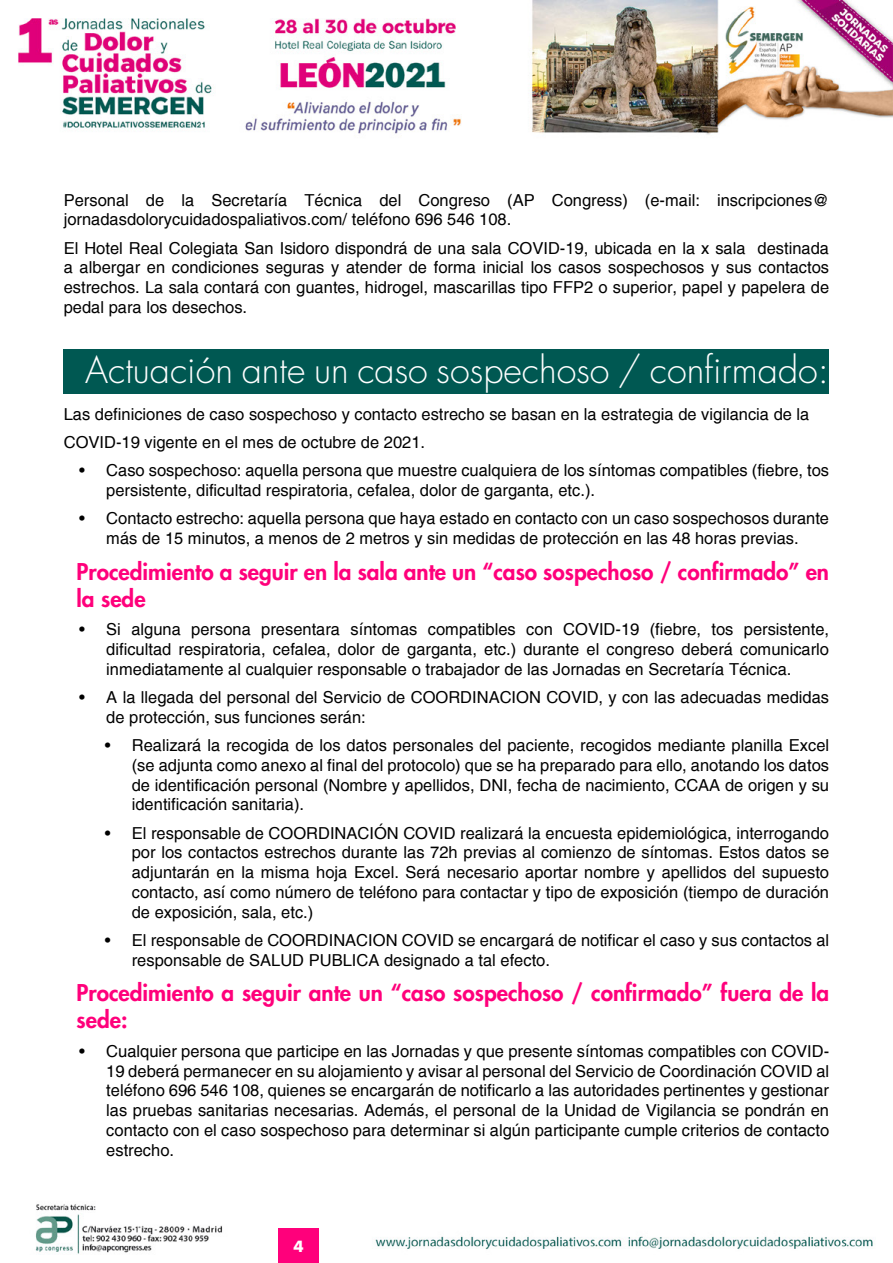
<style>
.page{position:relative;width:893px;height:1263px;background:#fff}
.page>*{position:absolute;margin:0;border:0;box-sizing:border-box;transform-origin:0 0}
.t1{font:300 36px "Futura Std";color:#fff}
.t2{font:800 22.5px/27px "Futura Std";color:#ff007b}
.t3{font:16.5px/19.8px "Helvetica";color:#000}
.t4{font:700 15px "Futura Std";color:#fff}
</style>
<div class="page">
<img style="left:18px;top:0;width:875px;height:1263px">
<div style="left:279px;top:1229px;width:40px;height:34px;background:#ff007b"></div>
<div style="left:64px;top:193px;width:765px;height:1000px;background:#fff"></div>
<div style="left:64px;top:349px;width:765px;height:44px;background:#005852"></div>
<p class="t3" style="left:64px;top:190px;width:767px">Personal de la Secretaría Técnica del Congreso (AP Congress) (e-mail: inscripciones@ jornadasdolorycuidadospaliativos.com/ teléfono 696 546 108.</p>
<p class="t3" style="left:64px;top:238px;width:767px;text-align:justify">El Hotel Real Colegiata San Isidoro dispondrá de una sala COVID-19, ubicada en la x sala destinada a albergar en condiciones seguras y atender de forma inicial los casos sospechosos y sus contactos estrechos. La sala contará con guantes, hidrogel, mascarillas tipo FFP2 o superior, papel y papelera de pedal para los desechos.</p>
<h1 class="t1" style="left:85px;top:348px;width:745px">Actuación ante un caso sospechoso / confirmado:</h1>
<p class="t3" style="left:64px;top:400px;width:747px;line-height:28.3px">Las definiciones de caso sospechoso y contacto estrecho se basan en la estrategia de vigilancia de la<br>COVID-19 vigente en el mes de octubre de 2021.</p>
<p class="t3" style="left:106px;top:461px;width:724px;text-indent:-27px">• Caso sospechoso: aquella persona que muestre cualquiera de los síntomas compatibles (fiebre, tos persistente, dificultad respiratoria, cefalea, dolor de garganta, etc.).</p>
<p class="t3" style="left:79px;top:509px;width:751px;text-align:center">• Contacto estrecho: aquella persona que haya estado en contacto con un caso sospechosos durante más de 15 minutos, a menos de 2 metros y sin medidas de protección en las 48 horas previas.</p>
<h2 class="t2" style="left:77px;top:558px;width:754px">Procedimiento a seguir en la sala ante un “caso sospechoso / confirmado” en la sede</h2>
<p class="t3" style="left:106px;top:619px;width:724px;text-align:justify;text-indent:-27px">• Si alguna persona presentara síntomas compatibles con COVID-19 (fiebre, tos persistente, dificultad respiratoria, cefalea, dolor de garganta, etc.) durante el congreso deberá comunicarlo inmediatamente al cualquier responsable o trabajador de las Jornadas en Secretaría Técnica.</p>
<p class="t3" style="left:106px;top:687px;width:724px;text-indent:-27px">• A la llegada del personal del Servicio de COORDINACION COVID, y con las adecuadas medidas de protección, sus funciones serán:</p>
<p class="t3" style="left:132px;top:735px;width:699px;text-align:justify;text-indent:-27px">• Realizará la recogida de los datos personales del paciente, recogidos mediante planilla Excel (se adjunta como anexo al final del protocolo) que se ha preparado para ello, anotando los datos de identificación personal (Nombre y apellidos, DNI, fecha de nacimiento, CCAA de origen y su identificación sanitaria).</p>
<p class="t3" style="left:132px;top:823px;width:699px;text-align:justify;text-indent:-27px">• El responsable de COORDINACIÓN COVID realizará la encuesta epidemiológica, interrogando por los contactos estrechos durante las 72h previas al comienzo de síntomas. Estos datos se adjuntarán en la misma hoja Excel. Será necesario aportar nombre y apellidos del supuesto contacto, así como número de teléfono para contactar y tipo de exposición (tiempo de duración de exposición, sala, etc.)</p>
<p class="t3" style="left:132px;top:930px;width:699px;text-indent:-27px">• El responsable de COORDINACION COVID se encargará de notificar el caso y sus contactos al responsable de SALUD PUBLICA designado a tal efecto.</p>
<h2 class="t2" style="left:77px;top:980px;width:754px">Procedimiento a seguir ante un “caso sospechoso / confirmado” fuera de la sede:</h2>
<p class="t3" style="left:106px;top:1041px;width:724px;text-align:justify;text-indent:-27px">• Cualquier persona que participe en las Jornadas y que presente síntomas compatibles con COVID-19 deberá permanecer en su alojamiento y avisar al personal del Servicio de Coordinación COVID al teléfono 696 546 108, quienes se encargarán de notificarlo a las autoridades pertinentes y gestionar las pruebas sanitarias necesarias. Además, el personal de la Unidad de Vigilancia se pondrán en contacto con el caso sospechoso para determinar si algún participante cumple criterios de contacto estrecho.</p>
<p class="t4" style="left:294px;top:1237px;width:12px">4</p>
</div>
